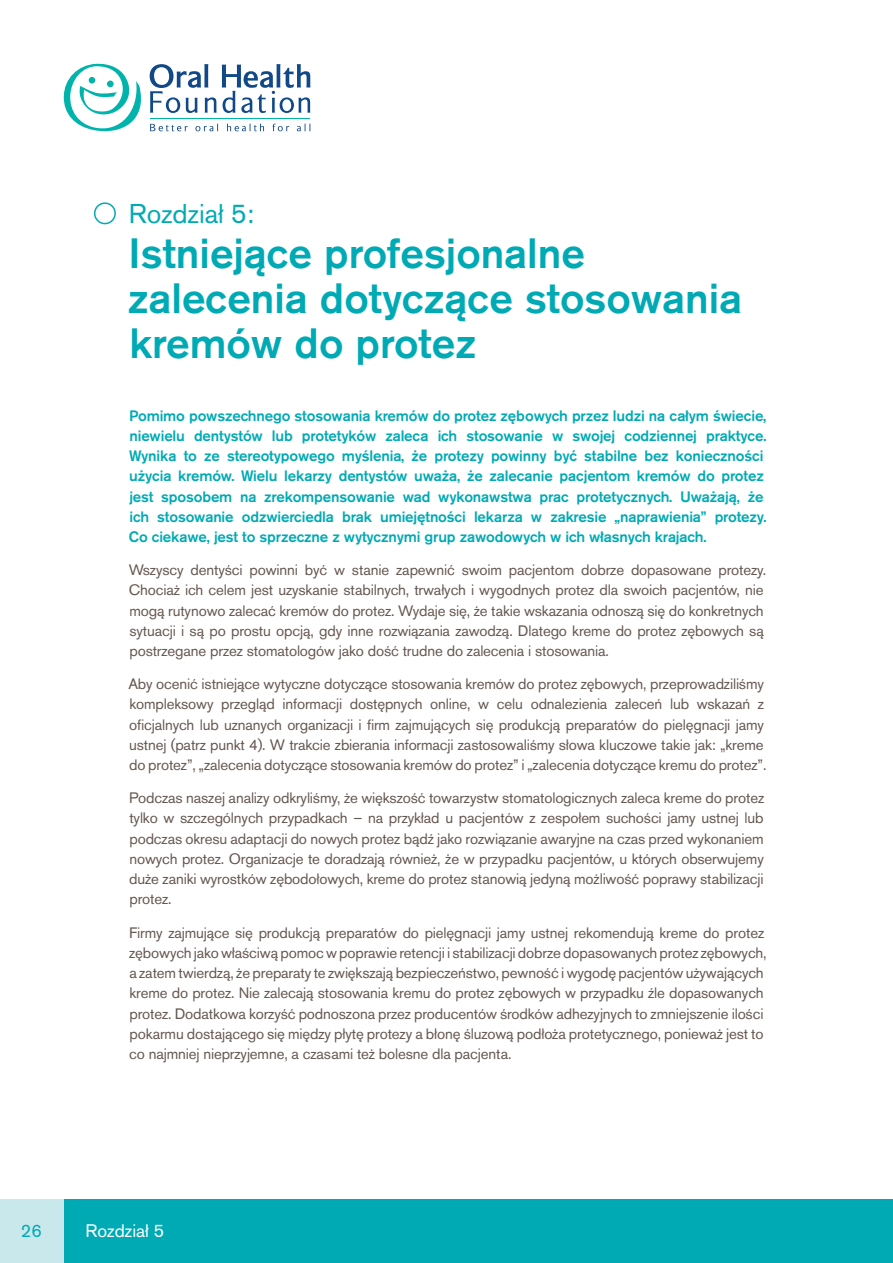
<style>
.page{position:relative;width:893px;height:1263px;background:#fff}
.page>*{position:absolute;margin:0;border:0;box-sizing:border-box;transform-origin:0 0}
.OHF_Header{font:500 42px/45px "Akzidenz Grotesk Pro";color:#00aab4}
.OHF_Header-2{font:27px "Akzidenz Grotesk Pro";color:#00aab4}
.OHF_Header-3{font:18px "Akzidenz Grotesk Pro";color:#fff}
.t1{font:18px "Akzidenz Grotesk Pro";color:#00aab4}
.OHF_Body_Copy{font:15px/20.2px "Akzidenz Grotesk Pro";letter-spacing:-.01em;color:#655751}
.OHF_Lead_Para{font:500 15px/20.2px "Akzidenz Grotesk Pro";letter-spacing:-.01em;color:#00aab4}
</style>
<div class="page">
<svg style="left:64px;top:64px;width:246px;height:67px"></svg>
<hr style="left:150px;top:118px;width:160px;height:1px;background:#00b4ac">
<div style="left:0;top:1199px;width:893px;height:64px;background:#00aab4"></div>
<div style="left:0;top:1199px;width:63px;height:64px;background:#c8e8ec"></div>
<div style="left:94px;top:202px;width:22px;height:22px;border:2px solid #00aab4;border-radius:50%"></div>
<p class="OHF_Header-2" style="left:129px;top:196px;width:127px">Rozdział 5:</p>
<p class="OHF_Header" style="left:128px;top:230px;width:616px">Istniejące profesjonalne zalecenia dotyczące stosowania kremów do protez</p>
<p class="OHF_Lead_Para" style="left:129px;top:405px;width:639px">Pomimo powszechnego stosowania kremów do protez zębowych przez ludzi na całym świecie, niewielu dentystów lub protetyków zaleca ich stosowanie w swojej codziennej praktyce.<br>Wynika to ze stereotypowego myślenia, że protezy powinny być stabilne bez konieczności użycia kremów. Wielu lekarzy dentystów uważa, że zalecanie pacjentom kremów do protez jest sposobem na zrekompensowanie wad wykonawstwa prac protetycznych. Uważają, że ich stosowanie odzwierciedla brak umiejętności lekarza w zakresie „naprawienia” protezy.<br>Co ciekawe, jest to sprzeczne z wytycznymi grup zawodowych w ich własnych krajach.</p>
<p class="OHF_Body_Copy" style="left:129px;top:560px;width:639px">Wszyscy dentyści powinni być w stanie zapewnić swoim pacjentom dobrze dopasowane protezy.<br>Chociaż ich celem jest uzyskanie stabilnych, trwałych i wygodnych protez dla swoich pacjentów, nie mogą rutynowo zalecać kremów do protez. Wydaje się, że takie wskazania odnoszą się do konkretnych sytuacji i są po prostu opcją, gdy inne rozwiązania zawodzą. Dlatego kreme do protez zębowych są postrzegane przez stomatologów jako dość trudne do zalecenia i stosowania.</p>
<p class="OHF_Body_Copy" style="left:128px;top:674px;width:640px">Aby ocenić istniejące wytyczne dotyczące stosowania kremów do protez zębowych, przeprowadziliśmy kompleksowy przegląd informacji dostępnych online, w celu odnalezienia zaleceń lub wskazań z oficjalnych lub uznanych organizacji i firm zajmujących się produkcją preparatów do pielęgnacji jamy ustnej (patrz punkt 4). W trakcie zbierania informacji zastosowaliśmy słowa kluczowe takie jak: „kreme do protez”, „zalecenia dotyczące stosowania kremów do protez” i „zalecenia dotyczące kremu do protez”.</p>
<p class="OHF_Body_Copy" style="left:129px;top:788px;width:636px;text-align:justify">Podczas naszej analizy odkryliśmy, że większość towarzystw stomatologicznych zaleca kreme do protez tylko w szczególnych przypadkach – na przykład u pacjentów z zespołem suchości jamy ustnej lub podczas okresu adaptacji do nowych protez bądź jako rozwiązanie awaryjne na czas przed wykonaniem nowych protez. Organizacje te doradzają również, że w przypadku pacjentów, u których obserwujemy duże zaniki wyrostków zębodołowych, kreme do protez stanowią jedyną możliwość poprawy stabilizacji protez.</p>
<p class="OHF_Body_Copy" style="left:129px;top:922px;width:639px">Firmy zajmujące się produkcją preparatów do pielęgnacji jamy ustnej rekomendują kreme do protez zębowych jako właściwą pomoc w poprawie retencji i stabilizacji dobrze dopasowanych protez zębowych, a zatem twierdzą, że preparaty te zwiększają bezpieczeństwo, pewność i wygodę pacjentów używających kreme do protez. Nie zalecają stosowania kremu do protez zębowych w przypadku źle dopasowanych protez. Dodatkowa korzyść podnoszona przez producentów środków adhezyjnych to zmniejszenie ilości pokarmu dostającego się między płytę protezy a błonę śluzową podłoża protetycznego, ponieważ jest to co najmniej nieprzyjemne, a czasami też bolesne dla pacjenta.</p>
<p class="t1" style="left:21px;top:1218px;width:22px">26</p>
<p class="OHF_Header-3" style="left:85px;top:1218px;width:80px">Rozdział 5</p>
</div>
